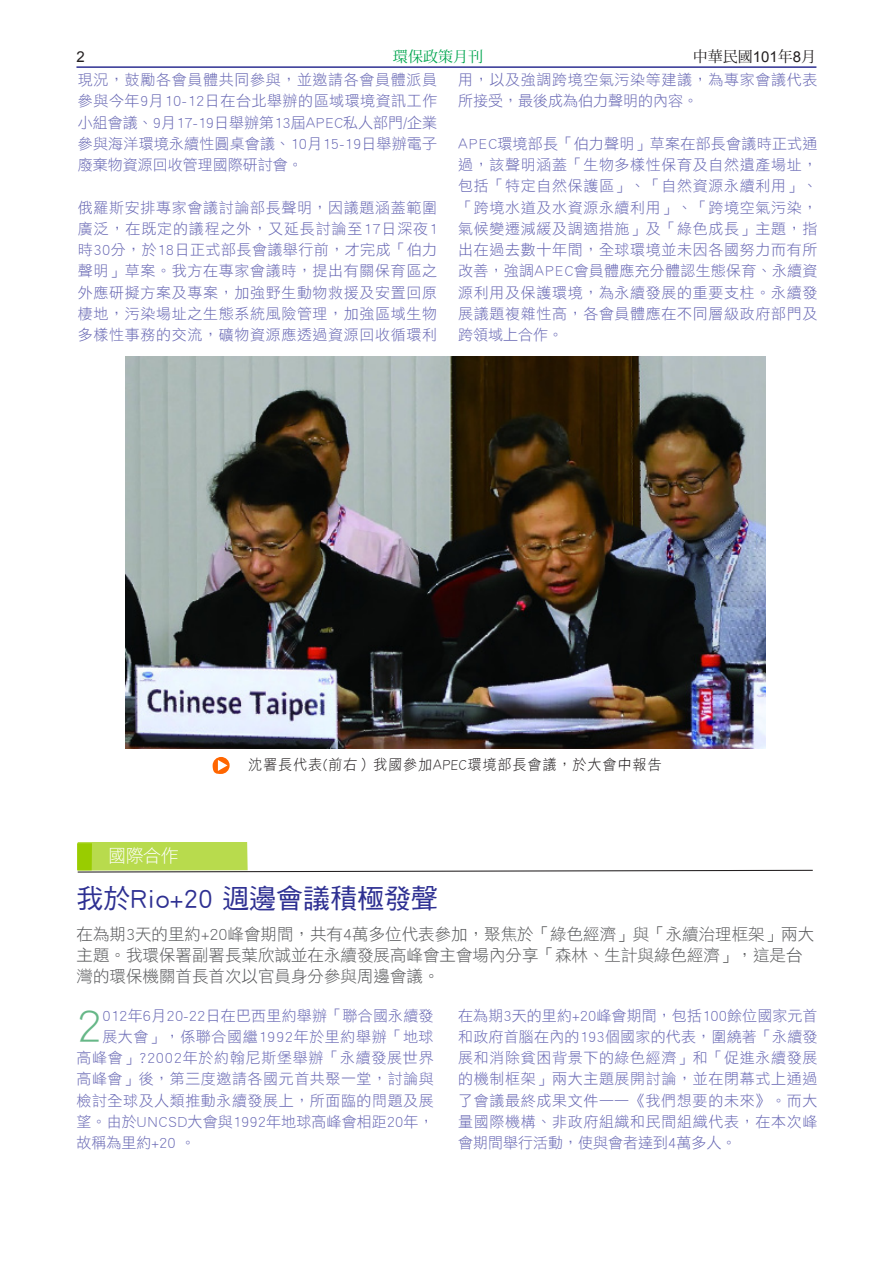
<style>
.page{position:relative;width:893px;height:1263px;background:#fff}
.page>*{position:absolute;margin:0;border:0;box-sizing:border-box;transform-origin:0 0}
.內文{font:46.95px "DF Hei Std W3";color:#66b787}
.article_title{font:27px "DF Hei Std W5";color:#2e3092}
.t1{font:18px "DF Hei Std W3";color:#fff}
.article_title-2{font:16.5px/21px "DF Hei Std W3";color:#57585a}
.內文-2{font:15px/21.3px "DF Hei Std W3";letter-spacing:.04em;color:#6666b3;text-align:justify}
.內文-3{font:15px "DF Hei Std W3";letter-spacing:.005em;color:#6666b3}
.內文-4{font:15px "DF Hei Std W3";letter-spacing:.015em;color:#6666b3}
.page_header{font:15px "Koz Min Pro";color:#231f20}
.page_header-2{font:15px "Koz Min Pro";color:#00a54f}
.page_header-3{font:15px "Arial";color:#231f20}
.t2{font:14.55px "DF Hei Std W3";color:#231f20;scale:.95 1}
.s1{font-family:"Arial"}
</style>
<div class="page">
<hr style="left:76px;top:66px;width:740px;height:2px;background:#2e3092">
<svg style="left:213px;top:757px;width:17px;height:17px"></svg>
<svg style="left:218px;top:760px;width:9px;height:11px"></svg>
<svg style="left:77px;top:842px;width:736px;height:31px"></svg>
<div style="left:77px;top:843px;width:15px;height:27px;background:#9c0"></div>
<img style="left:125px;top:357px;width:640px;height:391px">
<p class="page_header-3" style="left:77px;top:47px;width:10px">2</p>
<p class="page_header-2" style="left:393px;top:46px;width:91px">環保政策月刊</p>
<p class="page_header" style="left:693px;top:46px;width:125px">中華民國<span class="s1">101</span>年<span class="s1">8</span>月</p>
<p class="內文-2" style="left:78px;top:69px;width:361px">現況，鼓勵各會員體共同參與，並邀請各會員體派員參與今年9月10-12日在台北舉辦的區域環境資訊工作小組會議、9月17-19日舉辦第13屆APEC私人部門/企業參與海洋環境永續性圓桌會議、10月15-19日舉辦電子廢棄物資源回收管理國際研討會。</p>
<p class="內文-2" style="left:78px;top:196px;width:361px">俄羅斯安排專家會議討論部長聲明，因議題涵蓋範圍廣泛，在既定的議程之外，又延長討論至17日深夜1時30分，於18日正式部長會議舉行前，才完成「伯力聲明」草案。我方在專家會議時，提出有關保育區之外應研擬方案及專案，加強野生動物救援及安置回原棲地，污染場址之生態系統風險管理，加強區域生物多樣性事務的交流，礦物資源應透過資源回收循環利</p>
<p class="內文-2" style="left:458px;top:69px;width:361px">用，以及強調跨境空氣污染等建議，為專家會議代表所接受，最後成為伯力聲明的內容。</p>
<p class="內文-2" style="left:458px;top:133px;width:361px">APEC環境部長「伯力聲明」草案在部長會議時正式通過，該聲明涵蓋「生物多樣性保育及自然遺產場址，包括「特定自然保護區」、「自然資源永續利用」、「跨境水道及水資源永續利用」、「跨境空氣污染，氣候變遷減緩及調適措施」及「綠色成長」主題，指出在過去數十年間，全球環境並未因各國努力而有所改善，強調APEC會員體應充分體認生態保育、永續資源利用及保護環境，為永續發展的重要支柱。永續發展議題複雜性高，各會員體應在不同層級政府部門及跨領域上合作。</p>
<p class="t1" style="left:108px;top:846px;width:72px">國際合作</p>
<p class="t2" style="left:248px;top:767px;width:436px;rotate:-3deg">沈署長代表(前右）我國參加APEC環境部長會議，於大會中報告</p>
<p class="article_title" style="left:77px;top:883px;width:363px">我於Rio+20 週邊會議積極發聲</p>
<p class="article_title-2" style="left:77px;top:923px;width:739px">在為期3天的里約+20峰會期間，共有4萬多位代表參加，聚焦於「綠色經濟」與「永續治理框架」兩大主題。我環保署副署長葉欣誠並在永續發展高峰會主會場內分享「森林、生計與綠色經濟」，這是台灣的環保機關首長首次以官員身分參與周邊會議。</p>
<p class="內文" style="left:77px;top:999px;width:27px">2</p>
<p class="內文-4" style="left:102px;top:1007px;width:333px">012年6月20-22日在巴西里約舉辦「聯合國永續發</p>
<p class="內文-2" style="left:102px;top:1025px;width:333px">展大會」，係聯合國繼1992年於里約舉辦「地球</p>
<p class="內文-2" style="left:77px;top:1047px;width:359px">高峰會」?2002年於約翰尼斯堡舉辦「永續發展世界</p>
<p class="內文-2" style="left:77px;top:1068px;width:359px">高峰會」後，第三度邀請各國元首共聚一堂，討論與</p>
<p class="內文-2" style="left:77px;top:1089px;width:359px">檢討全球及人類推動永續發展上，所面臨的問題及展</p>
<p class="內文-3" style="left:77px;top:1113px;width:359px">望。由於UNCSD大會與1992年地球高峰會相距20年，</p>
<p class="內文-2" style="left:77px;top:1132px;width:121px">故稱為里約+20 。</p>
<p class="內文-2" style="left:458px;top:1004px;width:361px">在為期3天的里約+20峰會期間，包括100餘位國家元首和政府首腦在內的193個國家的代表，圍繞著「永續發展和消除貧困背景下的綠色經濟」和「促進永續發展的機制框架」兩大主題展開討論，並在閉幕式上通過了會議最終成果文件——《我們想要的未來》。而大量國際機構、非政府組織和民間組織代表，在本次峰會期間舉行活動，使與會者達到4萬多人。</p>
</div>
